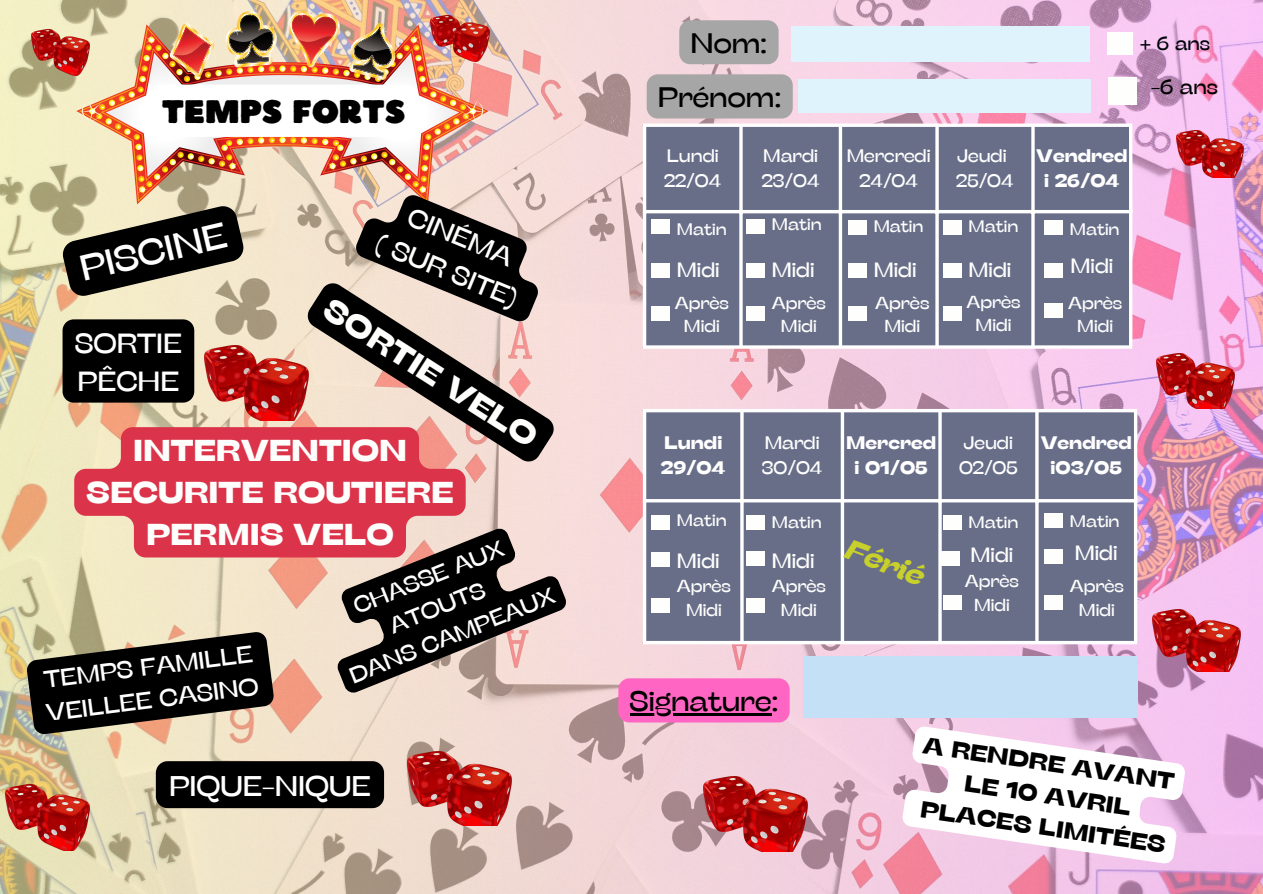
<style>
.page{position:relative;width:1263px;height:894px;background:#fff}
.page>*{position:absolute;margin:0;border:0;box-sizing:border-box;transform-origin:0 0}
.t1{font:36px "Stinger Wide";color:#fff}
.t2{font:32.55px "Boulder";color:#000}
.t3{font:700 30.9px "Stinger Wide";color:#fefefd}
.t4{font:700 30.3px/41.7px "Stinger Wide";color:#fefefd;text-align:center}
.t5{font:28.5px "Stinger Wide";color:#fff}
.t6{font:28.2px "Stinger Wide";color:#000}
.t7{font:italic 700 28.2px "Stinger Wide";color:#c8d02b}
.t8{font:27.75px/38.2px "Stinger Wide";color:#fff}
.t9{font:26.1px "Stinger Wide";color:#fefefd}
.t10{font:24px "Stinger Wide";color:#fff}
.t11{font:700 23.25px "Stinger Wide";color:#000}
.t12{font:22.65px/31.5px "Stinger Wide";color:#fff;text-align:center}
.t13{font:20.7px "Stinger Wide";color:#fefefd}
.t14{font:20.4px "Stinger Wide";color:#000}
.t15{font:18.9px "Stinger Wide";color:#00030a}
.t16{font:18.15px/24.9px "Stinger Wide";color:#fff}
.t17{font:700 18.15px/24.9px "Stinger Wide";color:#fff;text-align:center}
.t18{font:17.4px "Stinger Wide";color:#fefefd}
.t19{font:16.8px "Stinger Wide";color:#fefefd}
.s1{color:#00030a}
</style>
<div class="page">
<img style="left:0;top:0;width:1263px;height:893px">
<div style="left:646px;top:127px;width:483px;height:218px;background:#686e88"></div>
<hr style="left:643px;top:127px;width:3px;height:218px;background:#fff">
<svg style="left:739px;top:127px;width:4px;height:218px"></svg>
<hr style="left:839px;top:127px;width:3px;height:218px;background:#fff">
<svg style="left:935px;top:127px;width:4px;height:218px"></svg>
<svg style="left:1031px;top:127px;width:4px;height:218px"></svg>
<hr style="left:1129px;top:127px;width:3px;height:218px;background:#fff">
<svg style="left:643px;top:123px;width:489px;height:4px"></svg>
<hr style="left:643px;top:210px;width:489px;height:3px;background:#fff">
<hr style="left:643px;top:345px;width:489px;height:3px;background:#fff">
<div style="left:651px;top:219px;width:19px;height:14px;background:#fefefd"></div>
<div style="left:848px;top:220px;width:19px;height:15px;background:#fefefd"></div>
<div style="left:943px;top:220px;width:19px;height:15px;background:#fefefd"></div>
<div style="left:746px;top:219px;width:19px;height:14px;background:#fefefd"></div>
<div style="left:1044px;top:220px;width:19px;height:15px;background:#fefefd"></div>
<div style="left:943px;top:263px;width:19px;height:15px;background:#fefefd"></div>
<div style="left:943px;top:306px;width:19px;height:14px;background:#fefefd"></div>
<div style="left:1044px;top:263px;width:19px;height:15px;background:#fefefd"></div>
<div style="left:1044px;top:303px;width:19px;height:14px;background:#fefefd"></div>
<div style="left:848px;top:263px;width:19px;height:15px;background:#fefefd"></div>
<div style="left:848px;top:306px;width:19px;height:14px;background:#fefefd"></div>
<div style="left:746px;top:263px;width:19px;height:15px;background:#fefefd"></div>
<div style="left:746px;top:306px;width:19px;height:14px;background:#fefefd"></div>
<div style="left:651px;top:263px;width:19px;height:15px;background:#fefefd"></div>
<div style="left:651px;top:306px;width:19px;height:14px;background:#fefefd"></div>
<div style="left:646px;top:412px;width:488px;height:228px;background:#686e88"></div>
<hr style="left:643px;top:412px;width:3px;height:228px;background:#fff">
<svg style="left:740px;top:412px;width:4px;height:228px"></svg>
<hr style="left:841px;top:412px;width:3px;height:228px;background:#fff">
<svg style="left:938px;top:412px;width:4px;height:228px"></svg>
<svg style="left:1035px;top:412px;width:4px;height:228px"></svg>
<hr style="left:1134px;top:412px;width:3px;height:228px;background:#fff">
<hr style="left:643px;top:409px;width:494px;height:3px;background:#fff">
<hr style="left:643px;top:499px;width:494px;height:3px;background:#fff">
<svg style="left:643px;top:640px;width:494px;height:4px"></svg>
<div style="left:651px;top:551px;width:19px;height:15px;background:#fefefd"></div>
<div style="left:651px;top:597px;width:19px;height:15px;background:#fefefd"></div>
<div style="left:651px;top:515px;width:19px;height:14px;background:#fefefd"></div>
<div style="left:746px;top:550px;width:19px;height:15px;background:#fefefd"></div>
<div style="left:746px;top:597px;width:19px;height:15px;background:#fefefd"></div>
<div style="left:746px;top:515px;width:19px;height:14px;background:#fefefd"></div>
<div style="left:943px;top:594px;width:19px;height:15px;background:#fefefd"></div>
<div style="left:941px;top:550px;width:19px;height:15px;background:#fefefd"></div>
<div style="left:943px;top:515px;width:19px;height:14px;background:#fefefd"></div>
<div style="left:1044px;top:548px;width:19px;height:15px;background:#fefefd"></div>
<div style="left:1044px;top:594px;width:19px;height:15px;background:#fefefd"></div>
<div style="left:1044px;top:513px;width:19px;height:15px;background:#fefefd"></div>
<div style="left:1107px;top:32px;width:25px;height:23px;background:#fefefd"></div>
<div style="left:791px;top:27px;width:299px;height:35px;background:#def3fc"></div>
<div style="left:798px;top:79px;width:292px;height:34px;background:#def3fc"></div>
<div style="left:803px;top:656px;width:334px;height:61px;background:#c4e0f7"></div>
<img style="left:6px;top:784px;width:83px;height:65px">
<img style="left:60px;top:10px;width:495px;height:314px">
<div style="left:679px;top:20px;width:100px;height:44px;background:#a6a6a6"></div>
<div style="left:647px;top:74px;width:146px;height:44px;background:#a6a6a6"></div>
<div style="left:618px;top:678px;width:172px;height:44px;background:#ff66c4"></div>
<hr style="left:630px;top:713px;width:141px;height:2px;background:#000">
<svg style="left:901px;top:725px;width:286px;height:139px"></svg>
<svg style="left:303px;top:278px;width:255px;height:188px;background:#95867e"></svg>
<div style="left:63px;top:319px;width:131px;height:83px;background:#000;border-radius:11px"></div>
<svg style="left:26px;top:630px;width:249px;height:105px;background:#474137"></svg>
<svg style="left:311px;top:515px;width:258px;height:180px;background:#81736d"></svg>
<div style="left:156px;top:761px;width:228px;height:46px;background:#000;border-radius:12px"></div>
<svg style="left:74px;top:427px;width:392px;height:130px;background:#dd4e5c"></svg>
<img style="left:407px;top:751px;width:105px;height:74px">
<div style="left:1108px;top:77px;width:29px;height:28px;background:#fefefd"></div>
<img style="left:703px;top:776px;width:105px;height:74px">
<img style="left:1156px;top:353px;width:78px;height:56px">
<img style="left:204px;top:346px;width:105px;height:74px">
<img style="left:1177px;top:130px;width:66px;height:47px">
<img style="left:1153px;top:609px;width:87px;height:62px">
<img style="left:31px;top:29px;width:59px;height:47px">
<img style="left:431px;top:15px;width:58px;height:46px">
<p class="t2" style="left:162px;top:90px;width:245px">TEMPS FORTS</p>
<p class="t6" style="left:690px;top:25px;width:78px">Nom:</p>
<p class="t6" style="left:658px;top:80px;width:125px">Prénom:</p>
<p class="t15" style="left:1140px;top:32px;width:72px">+ 6 ans</p>
<p class="t14" style="left:1151px;top:74px;width:68px"><span class="s1">-</span>6 ans</p>
<p class="t16" style="left:664px;top:142px;width:59px">Lundi<br>22/04</p>
<p class="t16" style="left:762px;top:142px;width:59px">Mardi<br>23/04</p>
<h1 class="t16" style="left:847px;top:142px;width:85px;text-align:center">Mercredi<br>24/04</h1>
<p class="t16" style="left:958px;top:142px;width:50px">Jeudi</p>
<h6 class="t16" style="left:956px;top:167px;width:59px">25/04</h6>
<h1 class="t17" style="left:1036px;top:142px;width:93px">Vendred i 26/04</h1>
<p class="t9" style="left:415px;top:200px;width:113px;rotate:22deg">CINÉMA</p>
<p class="t1" style="left:75px;top:246px;width:151px;rotate:-13deg">PISCINE</p>
<h3 class="t19" style="left:677px;top:218px;width:51px">Matin</h3>
<h5 class="t19" style="left:772px;top:213px;width:51px">Matin</h5>
<p class="t19" style="left:874px;top:215px;width:51px">Matin</p>
<h5 class="t19" style="left:969px;top:215px;width:51px">Matin</h5>
<p class="t19" style="left:1070px;top:218px;width:51px">Matin</p>
<p class="t9" style="left:384px;top:227px;width:151px;rotate:22deg">( SUR SITE)</p>
<p class="t13" style="left:677px;top:256px;width:44px">Midi</p>
<p class="t13" style="left:969px;top:256px;width:44px">Midi</p>
<p class="t13" style="left:1071px;top:253px;width:44px">Midi</p>
<p class="t13" style="left:772px;top:256px;width:44px">Midi</p>
<p class="t13" style="left:874px;top:256px;width:44px">Midi</p>
<p class="t18" style="left:966px;top:290px;width:56px">Après</p>
<p class="t18" style="left:976px;top:314px;width:37px">Midi</p>
<p class="t18" style="left:675px;top:291px;width:56px">Après</p>
<p class="t18" style="left:684px;top:315px;width:37px">Midi</p>
<p class="t18" style="left:772px;top:291px;width:56px">Après</p>
<p class="t18" style="left:781px;top:315px;width:37px">Midi</p>
<p class="t18" style="left:875px;top:291px;width:56px">Après</p>
<p class="t18" style="left:884px;top:315px;width:37px">Midi</p>
<p class="t18" style="left:1068px;top:291px;width:56px">Après</p>
<p class="t18" style="left:1077px;top:315px;width:37px">Midi</p>
<h4 class="t3" style="left:337px;top:289px;width:249px;rotate:33deg">SORTIE VELO</h4>
<p class="t8" style="left:75px;top:322px;width:109px">SORTIE<br>PÊCHE</p>
<h2 class="t17" style="left:661px;top:429px;width:66px;text-align:left">Lundi<br>29/04</h2>
<h6 class="t16" style="left:762px;top:429px;width:62px">Mardi<br>30/04</h6>
<p class="t17" style="left:846px;top:429px;width:91px">Mercred i 01/05</p>
<h2 class="t16" style="left:959px;top:429px;width:60px">Jeudi<br>02/05</h2>
<p class="t17" style="left:1041px;top:429px;width:93px">Vendred i03/05</p>
<p class="t4" style="left:86px;top:428px;width:369px">INTERVENTION<br>SECURITE ROUTIERE<br>PERMIS VELO</p>
<p class="t19" style="left:677px;top:509px;width:51px">Matin</p>
<p class="t19" style="left:772px;top:512px;width:51px">Matin</p>
<p class="t19" style="left:969px;top:512px;width:51px">Matin</p>
<p class="t19" style="left:1070px;top:510px;width:51px">Matin</p>
<p class="t7" style="left:853px;top:531px;width:84px;rotate:21deg">Férié</p>
<p class="t12" style="left:348px;top:591px;width:162px;rotate:-22deg">CHASSE AUX<br>ATOUTS</p>
<p class="t13" style="left:677px;top:547px;width:44px">Midi</p>
<p class="t13" style="left:772px;top:547px;width:44px">Midi</p>
<p class="t13" style="left:970px;top:541px;width:44px">Midi</p>
<p class="t13" style="left:1075px;top:539px;width:44px">Midi</p>
<p class="t18" style="left:965px;top:570px;width:56px">Après</p>
<p class="t18" style="left:974px;top:594px;width:37px">Midi</p>
<p class="t18" style="left:677px;top:575px;width:56px">Après</p>
<p class="t18" style="left:686px;top:598px;width:37px">Midi</p>
<p class="t18" style="left:772px;top:575px;width:56px">Après</p>
<p class="t18" style="left:781px;top:598px;width:37px">Midi</p>
<p class="t18" style="left:1070px;top:575px;width:56px">Après</p>
<p class="t18" style="left:1079px;top:599px;width:37px">Midi</p>
<p class="t12" style="left:344px;top:661px;width:221px;rotate:-22deg">DANS CAMPEAUX</p>
<p class="t10" style="left:42px;top:664px;width:212px;rotate:-7deg">TEMPS FAMILLE</p>
<p class="t10" style="left:44px;top:697px;width:215px;rotate:-7deg">VEILLEE CASINO</p>
<p class="t6" style="left:630px;top:683px;width:150px">Signature:</p>
<p class="t5" style="left:169px;top:767px;width:203px">PIQUE-NIQUE</p>
<p class="t11" style="left:925px;top:730px;width:255px;rotate:8deg">A RENDRE AVANT</p>
<p class="t11" style="left:966px;top:769px;width:170px;rotate:8deg">LE 10 AVRIL</p>
<p class="t11" style="left:922px;top:795px;width:249px;rotate:8deg">PLACES LIMITÉES</p>
</div>
